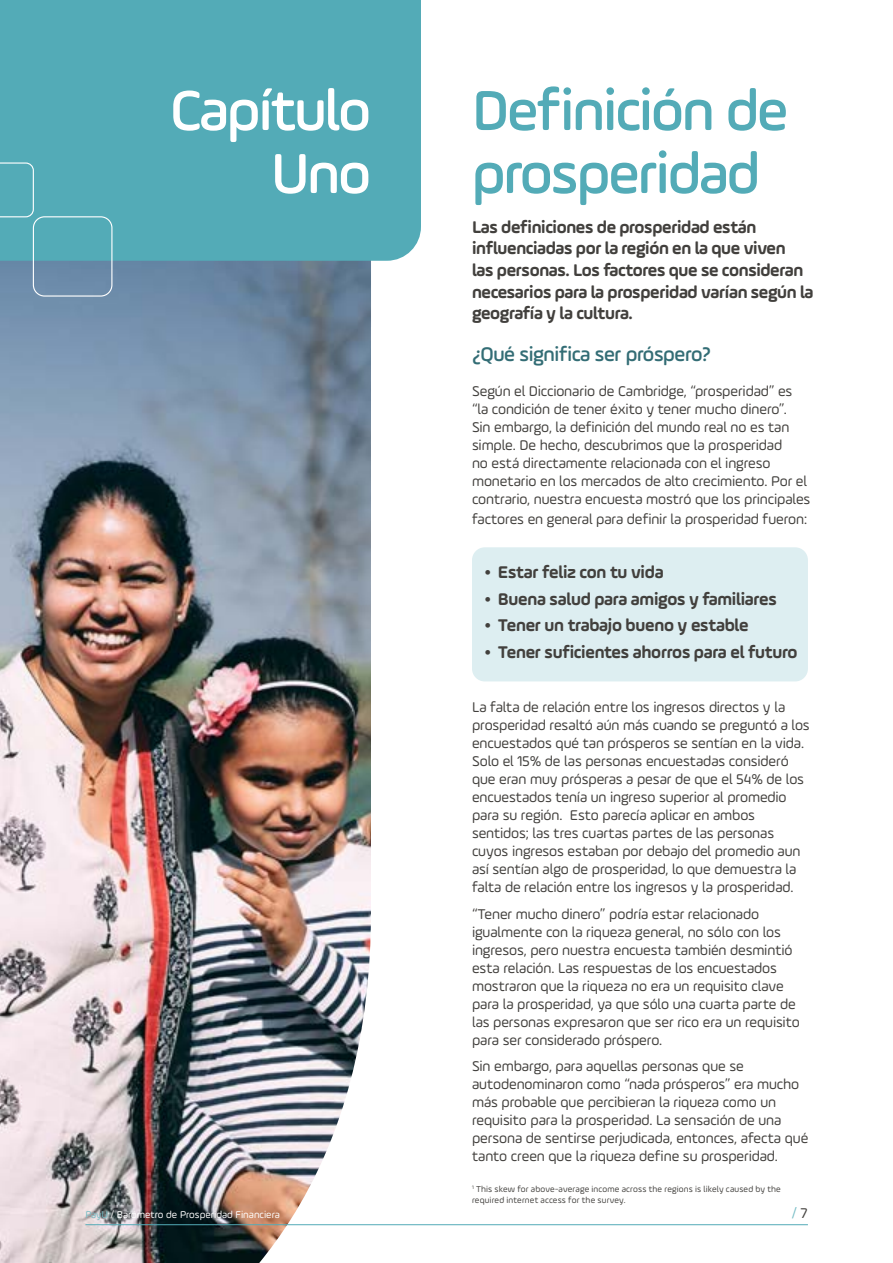
<style>
.page{position:relative;width:893px;height:1263px;background:#fff}
.page>*{position:absolute;margin:0;border:0;box-sizing:border-box;transform-origin:0 0}
.t1{font:500 60px/63px "Ample Soft";letter-spacing:-.03em;color:#53abb7}
.t2{font:500 60px/63px "Ample Soft";letter-spacing:-.03em;color:#fff;text-align:right}
.t3{font:500 21px "Ample Soft";letter-spacing:-.02em;color:#336d75}
.t4{font:700 18px/21.6px "Ample Soft";letter-spacing:-.02em;color:#42403d}
.t5{font:15px/18px "Ample Soft";letter-spacing:-.005em;color:#42403d}
.t6{font:15px "Ample Soft";color:#75bcc5}
.t7{font:10.5px "Ample Soft";color:#fff}
.t8{font:9px/10.8px "Ample Soft";letter-spacing:.015em;color:#42403d}
.s1{color:#75bcc5}
.s2{color:#42403d}
</style>
<div class="page">
<img style="left:0;top:261px;width:371px;height:1002px">
<div style="left:472px;top:547px;width:336px;height:134px;background:#ddeef1;border-radius:13px"></div>
<div style="left:0;top:0;width:421px;height:261px;background:#53abb7"></div>
<svg style="left:0;top:162px;width:113px;height:135px;background:#5ea5b5"></svg>
<hr style="left:85px;top:1224px;width:723px;height:1px;background:#53abb7">
<h1 class="t2" style="left:170px;top:78px;width:202px">Capítulo<br>Uno</h1>
<h1 class="t1" style="left:472px;top:78px;width:318px">Definición de prosperidad</h1>
<p class="t4" style="left:472px;top:216px;width:343px">Las definiciones de prosperidad están influenciadas por la región en la que viven<br>las personas. Los factores que se consideran necesarios para la prosperidad varían según la geografía y la cultura.</p>
<h2 class="t3" style="left:472px;top:342px;width:240px">¿Qué significa ser próspero?</h2>
<p class="t5" style="left:472px;top:382px;width:340px">Según el Diccionario de Cambridge, “prosperidad” es “la condición de tener éxito y tener mucho dinero”.<br>Sin embargo, la definición del mundo real no es tan simple. De hecho, descubrimos que la prosperidad<br>no está directamente relacionada con el ingreso monetario en los mercados de alto crecimiento. Por el contrario, nuestra encuesta mostró que los principales</p>
<p class="t5" style="left:472px;top:510px;width:337px">factores en general para definir la prosperidad fueron:</p>
<p class="t4" style="left:485px;top:561px;width:180px">• Estar feliz con tu vida</p>
<p class="t4" style="left:485px;top:588px;width:293px">• Buena salud para amigos y familiares</p>
<p class="t4" style="left:485px;top:614px;width:266px">• Tener un trabajo bueno y estable</p>
<p class="t4" style="left:485px;top:641px;width:314px">• Tener suficientes ahorros para el futuro</p>
<p class="t5" style="left:472px;top:698px;width:339px">La falta de relación entre los ingresos directos y la prosperidad resaltó aún más cuando se preguntó a los encuestados qué tan prósperos se sentían en la vida.<br>Solo el 15% de las personas encuestadas consideró que eran muy prósperas a pesar de que el 54% de los encuestados tenía un ingreso superior al promedio para su región. Esto parecía aplicar en ambos sentidos; las tres cuartas partes de las personas cuyos ingresos estaban por debajo del promedio aun así sentían algo de prosperidad, lo que demuestra la falta de relación entre los ingresos y la prosperidad.</p>
<p class="t5" style="left:472px;top:905px;width:329px">“Tener mucho dinero” podría estar relacionado igualmente con la riqueza general, no sólo con los ingresos, pero nuestra encuesta también desmintió esta relación. Las respuestas de los encuestados mostraron que la riqueza no era un requisito clave para la prosperidad, ya que sólo una cuarta parte de las personas expresaron que ser rico era un requisito para ser considerado próspero.</p>
<p class="t5" style="left:472px;top:1057px;width:338px">Sin embargo, para aquellas personas que se autodenominaron como “nada prósperos” era mucho más probable que percibieran la riqueza como un requisito para la prosperidad. La sensación de una persona de sentirse perjudicada, entonces, afecta qué tanto creen que la riqueza define su prosperidad.</p>
<p class="t8" style="left:472px;top:1184px;width:310px"><sup>1</sup> This skew for above-average income across the regions is likely caused by the required internet access for the survey.</p>
<p class="t7" style="left:85px;top:1208px;width:196px"><span class="s1">PayU</span> / Barómetro de Prosperidad Financiera</p>
<p class="t6" style="left:792px;top:1204px;width:17px">/ <span class="s2">7</span></p>
</div>
